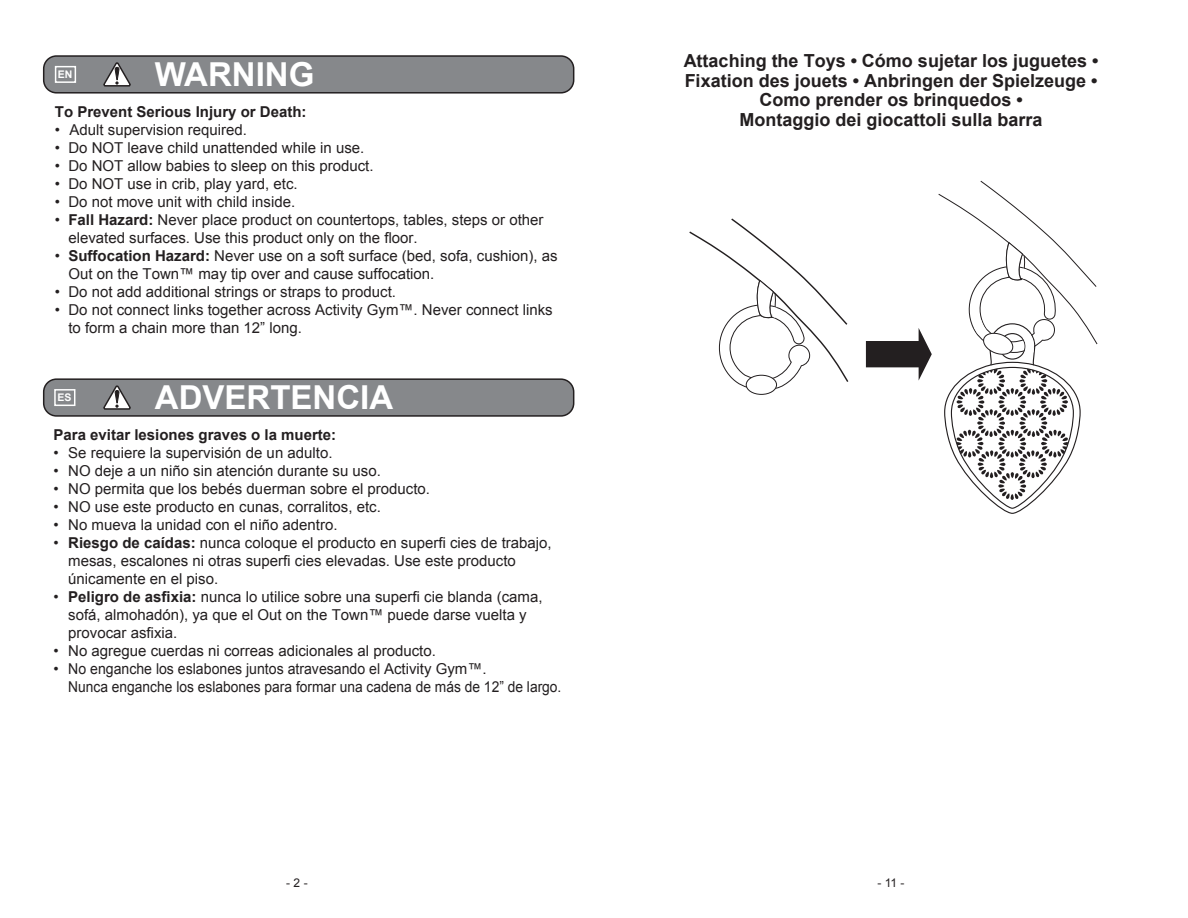
<style>
.page{position:relative;width:1188px;height:918px;background:#fff}
.page>*{position:absolute;margin:0;border:0;box-sizing:border-box;transform-origin:0 0}
.t1{font:700 33px "Arial";color:#fff}
.Text{font:700 18px/19.5px "Arial";color:#231f20}
.Text-2{font:15px/18px "Arial";color:#231f20}
.Text-3{font:700 15px "Arial";color:#231f20}
.t2{font:12px "Arial";color:#231f20}
.t3{font:700 10.5px "Arial";color:#fff}
.s1{font-weight:700}
</style>
<div class="page">
<div style="left:44px;top:56px;width:530px;height:37px;background:#86888b;border-radius:13px"></div>
<div style="left:43px;top:55px;width:531px;height:39px;border:2px solid #231f20;border-radius:13px"></div>
<svg style="left:104px;top:62px;width:27px;height:25px"></svg>
<div style="left:55px;top:66px;width:21px;height:17px;border:2px solid #fff"></div>
<div style="left:44px;top:379px;width:530px;height:37px;background:#86888b;border-radius:13px"></div>
<div style="left:43px;top:378px;width:531px;height:39px;border:2px solid #231f20;border-radius:13px"></div>
<svg style="left:104px;top:385px;width:27px;height:25px"></svg>
<div style="left:54px;top:389px;width:21px;height:17px;border:2px solid #fff"></div>
<div style="left:746px;top:375px;width:31px;height:20px;border:1px solid #231f20;border-radius:50%"></div>
<svg style="left:689px;top:218px;width:160px;height:173px"></svg>
<svg style="left:938px;top:180px;width:160px;height:334px"></svg>
<svg style="left:866px;top:328px;width:66px;height:53px"></svg>
<p class="t3" style="left:58px;top:68px;width:16px">EN</p>
<p class="t1" style="left:155px;top:53px;width:161px">WARNING</p>
<p class="Text-3" style="left:55px;top:102px;width:253px">To Prevent Serious Injury or Death:</p>
<p class="Text-2" style="left:55px;top:121px;width:194px">• Adult supervision required.</p>
<p class="Text-2" style="left:55px;top:139px;width:311px">• Do NOT leave child unattended while in use.</p>
<p class="Text-2" style="left:55px;top:157px;width:320px">• Do NOT allow babies to sleep on this product.</p>
<p class="Text-2" style="left:55px;top:175px;width:244px">• Do NOT use in crib, play yard, etc.</p>
<p class="Text-2" style="left:55px;top:193px;width:242px">• Do not move unit with child inside.</p>
<p class="Text-2" style="left:68px;top:211px;width:477px;text-indent:-14px">• <span class="s1">Fall Hazard:</span> Never place product on countertops, tables, steps or other elevated surfaces. Use this product only on the floor.</p>
<p class="Text-2" style="left:68px;top:247px;width:491px;text-indent:-14px">• <span class="s1">Suffocation Hazard:</span> Never use on a soft surface (bed, sofa, cushion), as<br>Out on the Town™ may tip over and cause suffocation.</p>
<p class="Text-2" style="left:55px;top:283px;width:343px">• Do not add additional strings or straps to product.</p>
<p class="Text-2" style="left:68px;top:301px;width:486px;text-indent:-14px">• Do not connect links together across Activity Gym™. Never connect links to form a chain more than 12” long.</p>
<p class="t3" style="left:58px;top:391px;width:16px">ES</p>
<p class="t1" style="left:155px;top:376px;width:240px">ADVERTENCIA</p>
<p class="Text-3" style="left:54px;top:425px;width:284px">Para evitar lesiones graves o la muerte:</p>
<p class="Text-2" style="left:54px;top:444px;width:280px">• Se requiere la supervisión de un adulto.</p>
<p class="Text-2" style="left:54px;top:462px;width:329px">• NO deje a un niño sin atención durante su uso.</p>
<p class="Text-2" style="left:54px;top:480px;width:378px">• NO permita que los bebés duerman sobre el producto.</p>
<p class="Text-2" style="left:54px;top:498px;width:329px">• NO use este producto en cunas, corralitos, etc.</p>
<p class="Text-2" style="left:54px;top:516px;width:285px">• No mueva la unidad con el niño adentro.</p>
<p class="Text-2" style="left:68px;top:534px;width:485px;text-indent:-15px">• <span class="s1">Riesgo de caídas:</span> nunca coloque el producto en superfi cies de trabajo, mesas, escalones ni otras superfi cies elevadas. Use este producto únicamente en el piso.</p>
<p class="Text-2" style="left:68px;top:588px;width:476px;text-indent:-15px">• <span class="s1">Peligro de asfixia:</span> nunca lo utilice sobre una superfi cie blanda (cama, sofá, almohadón), ya que el Out on the Town™ puede darse vuelta y provocar asfixia.</p>
<p class="Text-2" style="left:54px;top:642px;width:384px">• No agregue cuerdas ni correas adicionales al producto.</p>
<p class="Text-2" style="left:68px;top:660px;width:495px;text-indent:-15px">• No enganche los eslabones juntos atravesando el Activity Gym™.<br>Nunca enganche los eslabones para formar una cadena de más de 12” de largo.</p>
<p class="Text" style="left:684px;top:52px;width:416px">Attaching the Toys • Cómo sujetar los juguetes •<br>Fixation des jouets • Anbringen der Spielzeuge •</p>
<p class="Text" style="left:739px;top:91px;width:305px;text-align:center">Como prender os brinquedos •<br>Montaggio dei giocattoli sulla barra</p>
<p class="t2" style="left:286px;top:875px;width:23px">- 2 -</p>
<p class="t2" style="left:877px;top:875px;width:29px">- 11 -</p>
</div>
